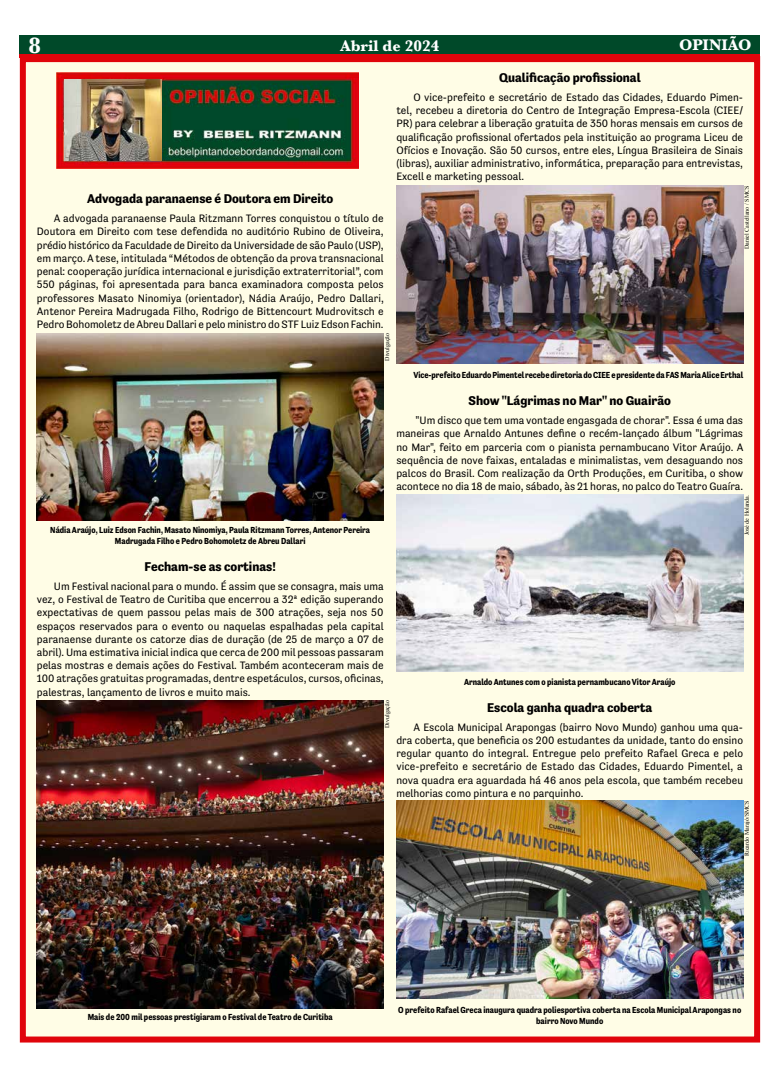
<style>
.page{position:relative;width:780px;height:1078px;background:#fff}
.page>*{position:absolute;margin:0;border:0;box-sizing:border-box;transform-origin:0 0}
.t1{font:700 23px "Baskerville";color:#fff}
.t2{font:700 16px "Baskerville";color:#fff}
.t3{font:700 13px "Tenso";color:#000}
.t4{font:11px/13.2px "Tenso";color:#000;text-align:justify}
.t5{font:700 9px/10.8px "Tenso";color:#000;text-align:center;scale:.9 1}
.t6{font:6px "Times New Roman";color:#000}
</style>
<div class="page">
<div style="left:20px;top:35px;width:740px;height:20px;background:#004929"></div>
<div style="left:20px;top:56px;width:740px;height:986px;background:#fffde6;border:6px solid #e0040b"></div>
<img style="left:57px;top:72px;width:301px;height:96px">
<hr style="left:20px;top:55px;width:740px;height:3px;background:#e0040b">
<img style="left:65px;top:80px;width:97px;height:81px">
<img style="left:37px;top:333px;width:346px;height:187px">
<img style="left:37px;top:700px;width:346px;height:307px">
<img style="left:396px;top:186px;width:347px;height:177px">
<img style="left:396px;top:494px;width:347px;height:177px">
<img style="left:396px;top:800px;width:347px;height:198px">
<h1 class="t1" style="left:28px;top:29px;width:14px">8</h1>
<h2 class="t2" style="left:340px;top:35px;width:100px">Abril de 2024</h2>
<h2 class="t2" style="left:679px;top:34px;width:74px">OPINIÃO</h2>
<p class="t3" style="left:87px;top:191px;width:248px">Advogada paranaense é Doutora em Direito</p>
<p class="t4" style="left:37px;top:212px;width:348px;text-indent:17px">A advogada paranaense Paula Ritzmann Torres conquistou o título de Doutora em Direito com tese defendida no auditório Rubino de Oliveira, prédio histórico da Faculdade de Direito da Universidade de são Paulo (USP), em março. A tese, intitulada “Métodos de obtenção da prova transnacional penal: cooperação jurídica internacional e jurisdição extraterritorial”, com 550 páginas, foi apresentada para banca examinadora composta pelos professores Masato Ninomiya (orientador), Nádia Araújo, Pedro Dallari, Antenor Pereira Madrugada Filho, Rodrigo de Bittencourt Mudrovitsch e Pedro Bohomoletz de Abreu Dallari e pelo ministro do STF Luiz Edson Fachin.</p>
<p class="t3" style="left:499px;top:70px;width:143px">Qualificação profissional</p>
<p class="t4" style="left:396px;top:91px;width:348px;text-indent:17px">O vice-prefeito e secretário de Estado das Cidades, Eduardo Pimen&shy;tel, recebeu a diretoria do Centro de Integração Empresa-Escola (CIEE/ PR) para celebrar a liberação gratuita de 350 horas mensais em cursos de qualificação profissional ofertados pela instituição ao programa Liceu de Ofícios e Inovação. São 50 cursos, entre eles, Língua Brasileira de Sinais (libras), auxiliar administrativo, informática, preparação para entrevistas, Excell e marketing pessoal.</p>
<p class="t6" style="left:742px;top:249px;width:65px;rotate:-90deg">Daniel Castellano / SMCS</p>
<p class="t6" style="left:383px;top:360px;width:29px;rotate:-90deg">Divulgação</p>
<p class="t5" style="left:413px;top:370px;width:368px">Vice-prefeito Eduardo Pimentel recebe diretoria do CIEE e presidente da FAS Maria Alice Erthal</p>
<p class="t3" style="left:468px;top:393px;width:204px">Show "Lágrimas no Mar" no Guairão</p>
<p class="t4" style="left:396px;top:414px;width:348px;text-indent:19px">"Um disco que tem uma vontade engasgada de chorar". Essa é uma das maneiras que Arnaldo Antunes define o recém-lançado álbum "Lágrimas no Mar", feito em parceria com o pianista pernambucano Vitor Araújo. A sequência de nove faixas, entaladas e minimalistas, vem desaguando nos palcos do Brasil. Com realização da Orth Produções, em Curitiba, o show acontece no dia 18 de maio, sábado, às 21 horas, no palco do Teatro Guaíra.</p>
<p class="t6" style="left:742px;top:535px;width:42px;rotate:-90deg">José de Holanda.</p>
<p class="t5" style="left:50px;top:524px;width:357px">Nádia Araújo, Luiz Edson Fachin, Masato Ninomiya, Paula Ritzmann Torres, Antenor Pereira<br>Madrugada Filho e Pedro Bohomoletz de Abreu Dallari</p>
<p class="t3" style="left:145px;top:559px;width:133px">Fecham-se as cortinas!</p>
<p class="t4" style="left:37px;top:579px;width:348px;text-indent:17px">Um Festival nacional para o mundo. É assim que se consagra, mais uma vez, o Festival de Teatro de Curitiba que encerrou a 32ª edição superando expectativas de quem passou pelas mais de 300 atrações, seja nos 50 espaços reservados para o evento ou naquelas espalhadas pela capital paranaense durante os catorze dias de duração (de 25 de março a 07 de abril). Uma estimativa inicial indica que cerca de 200 mil pessoas passaram pelas mostras e demais ações do Festival. Também aconteceram mais de 100 atrações gratuitas programadas, dentre espetáculos, cursos, oficinas, palestras, lançamento de livros e muito mais.</p>
<p class="t5" style="left:464px;top:676px;width:236px">Arnaldo Antunes com o pianista pernambucano Vitor Araújo</p>
<p class="t3" style="left:487px;top:699px;width:167px">Escola ganha quadra coberta</p>
<p class="t4" style="left:396px;top:720px;width:348px;text-indent:17px">A Escola Municipal Arapongas (bairro Novo Mundo) ganhou uma qua&shy;dra coberta, que beneficia os 200 estudantes da unidade, tanto do ensino regular quanto do integral. Entregue pelo prefeito Rafael Greca e pelo vice-prefeito e secretário de Estado das Cidades, Eduardo Pimentel, a nova quadra era aguardada há 46 anos pela escola, que também recebeu melhorias como pintura e no parquinho.</p>
<p class="t6" style="left:383px;top:727px;width:29px;rotate:-90deg">Divulgação</p>
<p class="t6" style="left:742px;top:855px;width:57px;rotate:-90deg">Ricardo Marajó/SMCS</p>
<p class="t5" style="left:88px;top:1011px;width:274px">Mais de 200 mil pessoas prestigiaram o Festival de Teatro de Curitiba</p>
<p class="t5" style="left:398px;top:1004px;width:382px">O prefeito Rafael Greca inaugura quadra poliesportiva coberta na Escola Municipal Arapongas no bairro Novo Mundo</p>
</div>
